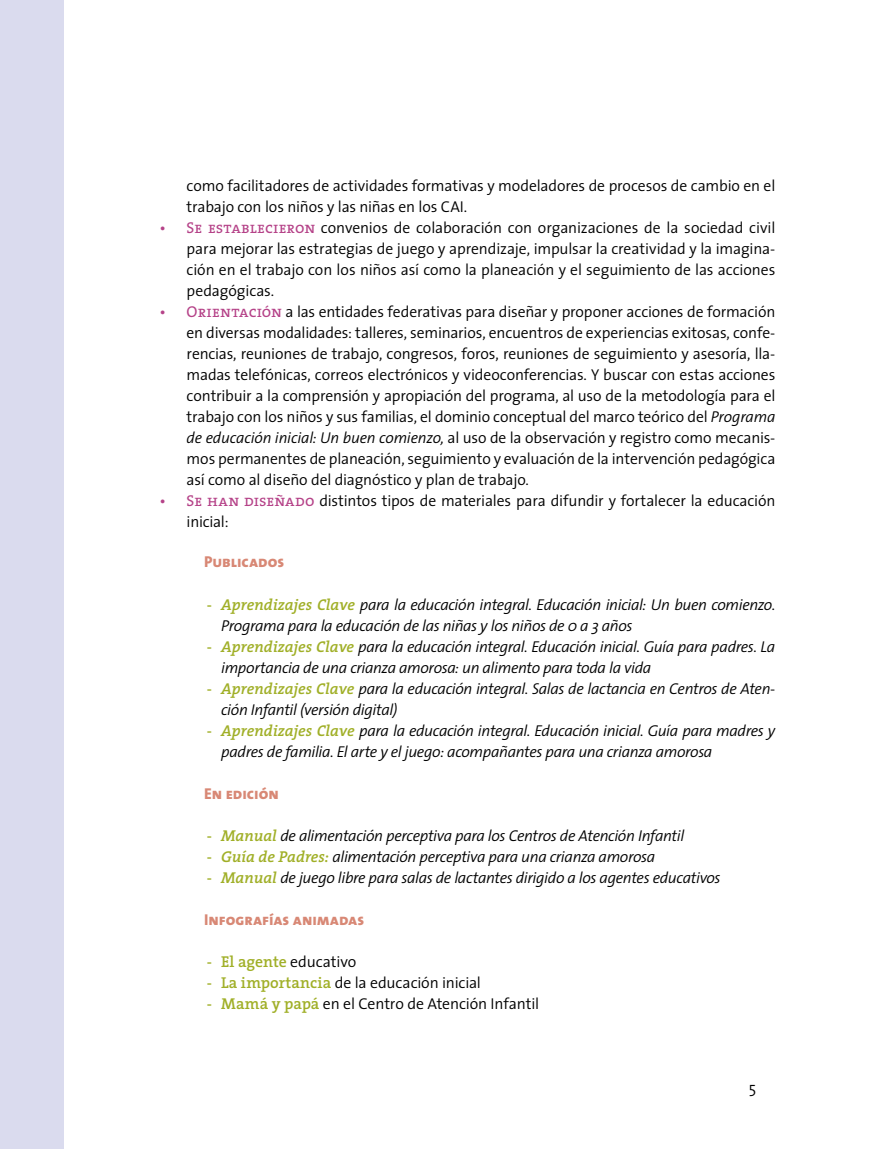
<style>
.page{position:relative;width:872px;height:1149px;background:#fff}
.page>*{position:absolute;margin:0;border:0;box-sizing:border-box;transform-origin:0 0}
.t1{font:300 15.75px/21px "The Sans";letter-spacing:-.01em;color:#000}
.t2{font:italic 300 15.75px/21px "The Sans";letter-spacing:-.025em;color:#000}
.t3{font:15.75px "The Sans Extra Bold Caps";color:#d88875}
.s1{font-family:"The Serif Regular Caps";font-weight:400;color:#b54288}
.s2{font-style:italic}
.s3{font-family:"The Serif Semi Bold Italic Caps";font-weight:400;font-style:normal;color:#a0af27}
.s4{font-family:"The Serif";font-weight:600;color:#a0af27}
.s5{font-family:"The Serif Semi Bold Caps";font-weight:400;color:#a0af27}
</style>
<div class="page">
<div style="left:0;top:0;width:63px;height:1148px;background:#dadbee"></div>
<p class="t1" style="left:187px;top:174px;width:590px">como facilitadores de actividades formativas y modeladores de procesos de cambio en el trabajo con los niños y las niñas en los CAI.</p>
<p class="t1" style="left:187px;top:216px;width:590px;text-align:justify;text-indent:-27px"><span class="s1">• Se establecieron</span> convenios de colaboración con organizaciones de la sociedad civil para mejorar las estrategias de juego y aprendizaje, impulsar la creatividad y la imagina&shy;ción en el trabajo con los niños así como la planeación y el seguimiento de las acciones pedagógicas.</p>
<p class="t1" style="left:187px;top:300px;width:590px;text-align:justify;text-indent:-27px"><span class="s1">• Orientación</span> a las entidades federativas para diseñar y proponer acciones de formación en diversas modalidades: talleres, seminarios, encuentros de experiencias exitosas, confe&shy;rencias, reuniones de trabajo, congresos, foros, reuniones de seguimiento y asesoría, lla&shy;madas telefónicas, correos electrónicos y videoconferencias. Y buscar con estas acciones contribuir a la comprensión y apropiación del programa, al uso de la metodología para el trabajo con los niños y sus familias, el dominio conceptual del marco teórico del <span class="s2">Programa de educación inicial: Un buen comienzo,</span> al uso de la observación y registro como mecanis&shy;mos permanentes de planeación, seguimiento y evaluación de la intervención pedagógica así como al diseño del diagnóstico y plan de trabajo.</p>
<p class="t1" style="left:187px;top:489px;width:590px;text-indent:-27px"><span class="s1">• Se han diseñado</span> distintos tipos de materiales para difundir y fortalecer la educación inicial:</p>
<p class="t3" style="left:204px;top:548px;width:82px">Publicados</p>
<p class="t2" style="left:221px;top:593px;width:556px;text-indent:-14px"><span class="s3">-</span> <span class="s4">Aprendizajes Clave</span> para la educación integral. Educación inicial: Un buen comienzo.<br>Programa para la educación de las niñas y los niños de 0 a 3 años</p>
<p class="t2" style="left:221px;top:635px;width:556px;text-indent:-14px"><span class="s3">-</span> <span class="s4">Aprendizajes Clave</span> para la educación integral. Educación inicial. Guía para padres. La importancia de una crianza amorosa: un alimento para toda la vida</p>
<p class="t2" style="left:221px;top:677px;width:556px;text-indent:-14px"><span class="s3">-</span> <span class="s4">Aprendizajes Clave</span> para la educación integral. Salas de lactancia en Centros de Aten&shy;ción Infantil (versión digital)</p>
<p class="t2" style="left:221px;top:719px;width:556px;text-indent:-14px"><span class="s3">-</span> <span class="s4">Aprendizajes Clave</span> para la educación integral. Educación inicial. Guía para madres y padres de familia. El arte y el juego: acompañantes para una crianza amorosa</p>
<p class="t3" style="left:204px;top:779px;width:76px">En edición</p>
<p class="t2" style="left:207px;top:824px;width:479px"><span class="s3">-</span> <span class="s4">Manual</span> de alimentación perceptiva para los Centros de Atención Infantil</p>
<p class="t2" style="left:207px;top:845px;width:450px"><span class="s3">-</span> <span class="s4">Guía de Padres:</span> alimentación perceptiva para una crianza amorosa</p>
<p class="t2" style="left:207px;top:866px;width:515px"><span class="s3">-</span> <span class="s4">Manual</span> de juego libre para salas de lactantes dirigido a los agentes educativos</p>
<p class="t3" style="left:204px;top:905px;width:162px">Infografías animadas</p>
<p class="t1" style="left:207px;top:950px;width:151px"><span class="s5">-</span> <span class="s4">El agente</span> educativo</p>
<p class="t1" style="left:207px;top:971px;width:275px"><span class="s5">-</span> <span class="s4">La importancia</span> de la educación inicial</p>
<p class="t1" style="left:207px;top:992px;width:334px"><span class="s5">-</span> <span class="s4">Mamá y papá</span> en el Centro de Atención Infantil</p>
<p class="t1" style="left:749px;top:1076px;width:9px">5</p>
</div>
